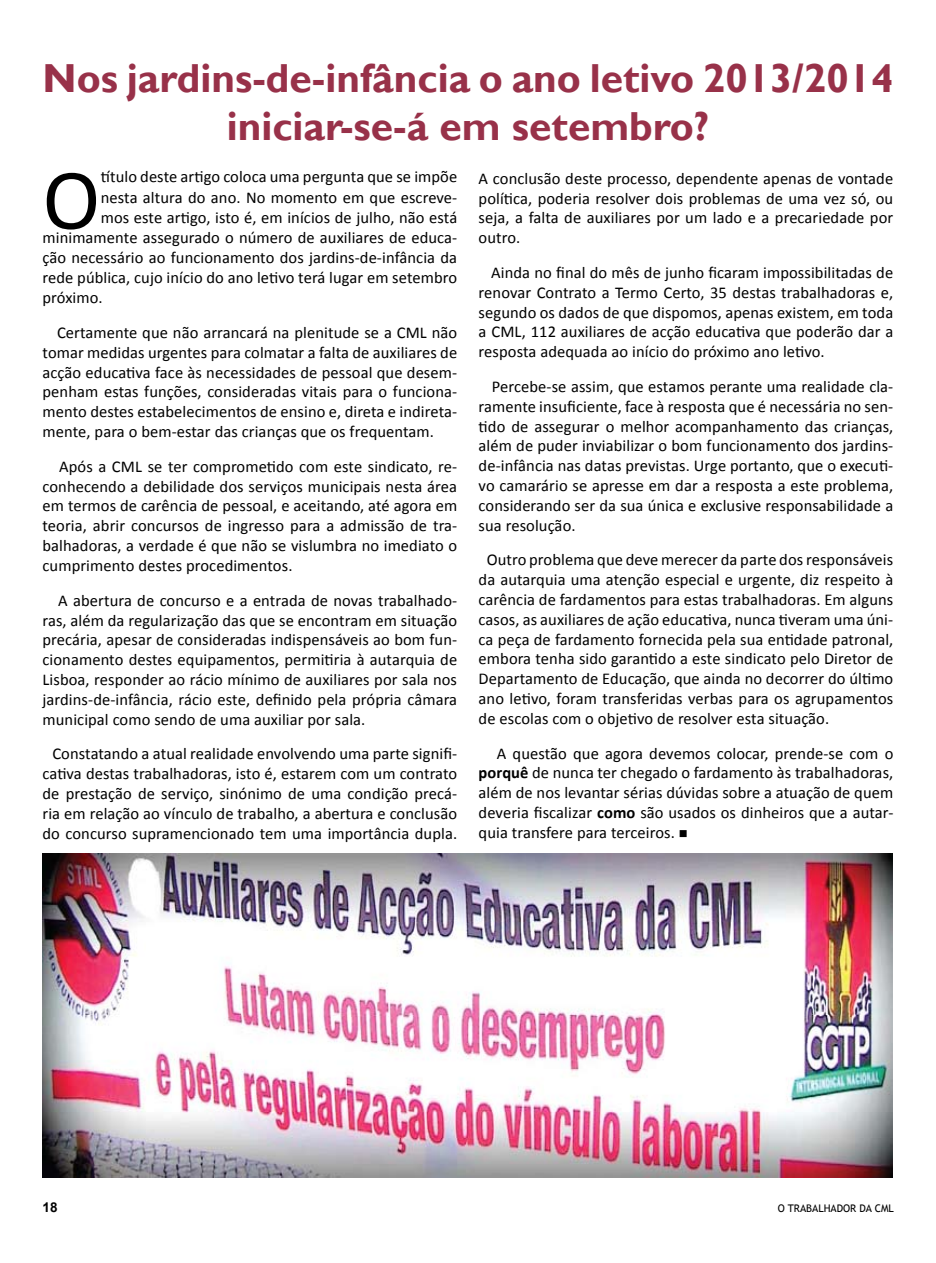
<style>
.page{position:relative;width:936px;height:1263px;background:#fff}
.page>*{position:absolute;margin:0;border:0;box-sizing:border-box;transform-origin:0 0}
.t1{font:87.15px "Calibri";color:#000}
.t2{font:700 40.5px/48.6px "Gill Sans";color:#983149;text-align:center}
.t3{font:16.5px/19.8px "Calibri";letter-spacing:.005em;color:#000;text-align:justify}
.t4{font:700 13.5px "Arial";color:#000}
.t5{font:10.5px "Trebuchet MS";color:#000}
.s1{font-weight:700}
</style>
<div class="page">
<img style="left:43px;top:853px;width:849px;height:325px">
<h2 class="t2" style="left:43px;top:55px;width:852px">Nos jardins-de-infância o ano letivo 2013/2014 iniciar-se-á em setembro?</h2>
<h1 class="t1" style="left:43px;top:145px;width:59px">O</h1>
<p class="t3" style="left:101px;top:167px;width:358px">título deste artigo coloca uma pergunta que se impõe</p>
<p class="t3" style="left:478px;top:168px;width:416px">A conclusão deste processo, dependente apenas de vontade política, poderia resolver dois problemas de uma vez só, ou seja, a falta de auxiliares por um lado e a precariedade por outro.</p>
<p class="t3" style="left:478px;top:263px;width:416px;text-indent:13px">Ainda no final do mês de junho ficaram impossibilitadas de renovar Contrato a Termo Certo, 35 destas trabalhadoras e, segundo os dados de que dispomos, apenas existem, em toda a CML, 112 auxiliares de acção educativa que poderão dar a resposta adequada ao início do próximo ano letivo.</p>
<p class="t3" style="left:478px;top:377px;width:416px;text-indent:13px">Percebe-se assim, que estamos perante uma realidade cla&shy;ramente insuficiente, face à resposta que é necessária no sen&shy;tido de assegurar o melhor acompanhamento das crianças, além de puder inviabilizar o bom funcionamento dos jardins&shy;de-infância nas datas previstas. Urge portanto, que o executi&shy;vo camarário se apresse em dar a resposta a este problema, considerando ser da sua única e exclusive responsabilidade a sua resolução.</p>
<p class="t3" style="left:478px;top:550px;width:416px;text-indent:8px">Outro problema que deve merecer da parte dos responsáveis da autarquia uma atenção especial e urgente, diz respeito à carência de fardamentos para estas trabalhadoras. Em alguns casos, as auxiliares de ação educativa, nunca tiveram uma úni&shy;ca peça de fardamento fornecida pela sua entidade patronal, embora tenha sido garantido a este sindicato pelo Diretor de Departamento de Educação, que ainda no decorrer do último ano letivo, foram transferidas verbas para os agrupamentos de escolas com o objetivo de resolver esta situação.</p>
<p class="t3" style="left:478px;top:743px;width:416px;text-indent:18px">A questão que agora devemos colocar, prende-se com o <span class="s1">porquê</span> de nunca ter chegado o fardamento às trabalhadoras, além de nos levantar sérias dúvidas sobre a atuação de quem deveria fiscalizar <span class="s1">como</span> são usados os dinheiros que a autar&shy;quia transfere para terceiros. ■</p>
<p class="t3" style="left:101px;top:187px;width:358px">nesta altura do ano. No momento em que escreve-</p>
<p class="t3" style="left:101px;top:207px;width:358px">mos este artigo, isto é, em inícios de julho, não está</p>
<p class="t3" style="left:43px;top:228px;width:416px">minimamente assegurado o número de auxiliares de educa-</p>
<p class="t3" style="left:43px;top:248px;width:416px">ção necessário ao funcionamento dos jardins-de-infância da</p>
<p class="t3" style="left:43px;top:268px;width:416px">rede pública, cujo início do ano letivo terá lugar em setembro</p>
<p class="t3" style="left:43px;top:288px;width:62px">próximo.</p>
<p class="t3" style="left:43px;top:323px;width:416px;text-indent:14px">Certamente que não arrancará na plenitude se a CML não tomar medidas urgentes para colmatar a falta de auxiliares de acção educativa face às necessidades de pessoal que desem&shy;penham estas funções, consideradas vitais para o funciona&shy;mento destes estabelecimentos de ensino e, direta e indireta&shy;mente, para o bem-estar das crianças que os frequentam.</p>
<p class="t3" style="left:43px;top:457px;width:416px;text-indent:17px">Após a CML se ter comprometido com este sindicato, re&shy;conhecendo a debilidade dos serviços municipais nesta área em termos de carência de pessoal, e aceitando, até agora em teoria, abrir concursos de ingresso para a admissão de tra&shy;balhadoras, a verdade é que não se vislumbra no imediato o cumprimento destes procedimentos.</p>
<p class="t3" style="left:43px;top:590px;width:416px;text-indent:16px">A abertura de concurso e a entrada de novas trabalhado&shy;ras, além da regularização das que se encontram em situação precária, apesar de consideradas indispensáveis ao bom fun&shy;cionamento destes equipamentos, permitiria à autarquia de Lisboa, responder ao rácio mínimo de auxiliares por sala nos jardins-de-infância, rácio este, definido pela própria câmara municipal como sendo de uma auxiliar por sala.</p>
<p class="t3" style="left:43px;top:744px;width:416px;text-align:center">Constatando a atual realidade envolvendo uma parte signifi&shy;cativa destas trabalhadoras, isto é, estarem com um contrato de prestação de serviço, sinónimo de uma condição precá&shy;ria em relação ao vínculo de trabalho, a abertura e conclusão do concurso supramencionado tem uma importância dupla.</p>
<p class="t4" style="left:43px;top:1198px;width:17px">18</p>
<p class="t5" style="left:777px;top:1202px;width:118px">O TRABALHADOR DA CML</p>
</div>
